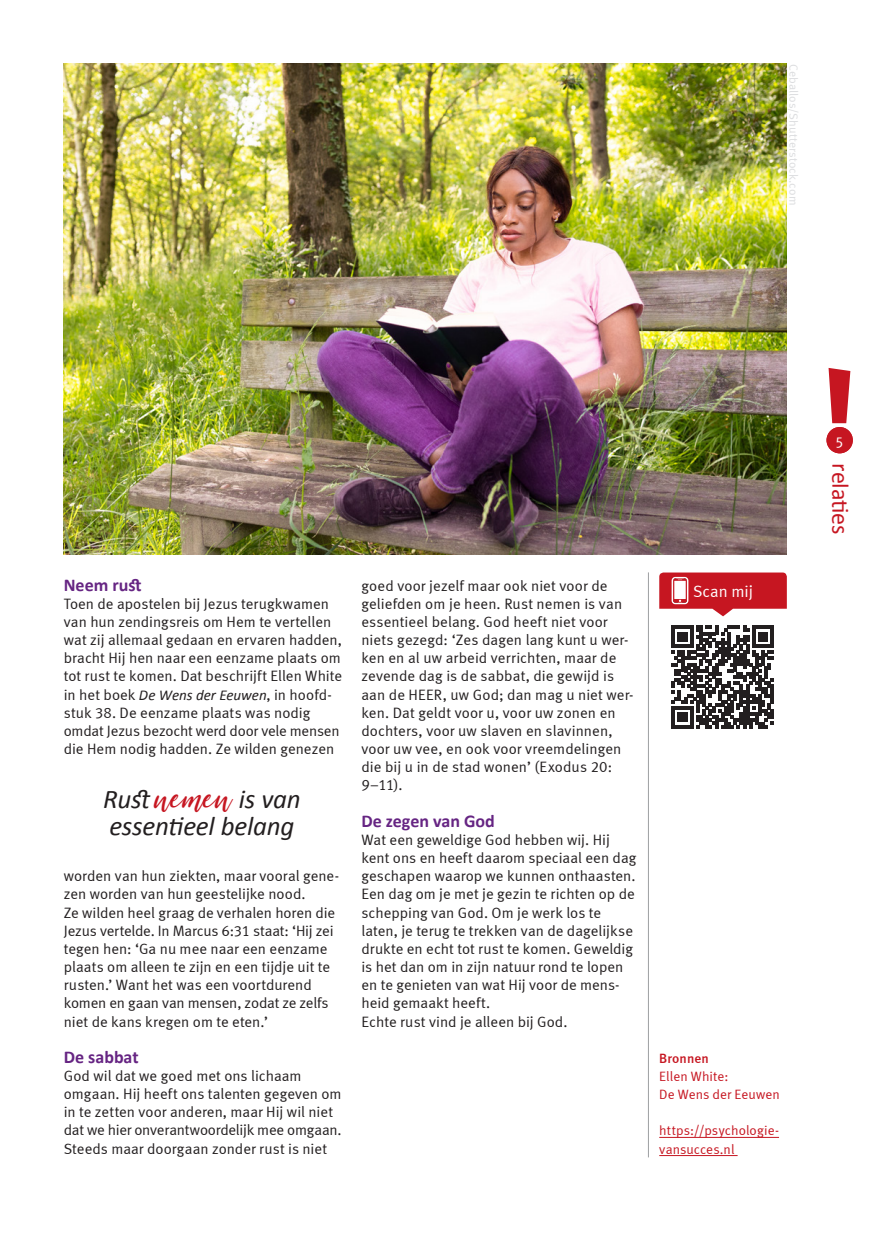
<style>
.page{position:relative;width:893px;height:1234px;background:#fff}
.page>*{position:absolute;margin:0;border:0;box-sizing:border-box;transform-origin:0 0}
.t1{font:italic 27px/27px "Calibri";letter-spacing:-.01em;color:#231f20}
.t2{font:24px "Calibri";letter-spacing:-.01em;color:#c61621}
.t3{font:700 18px "Calibri";color:#662583}
.t4{font:16.5px "Meta Normal";letter-spacing:-.01em;color:#fff}
.t5{font:15px/18.1px "Meta Normal LF";color:#231f20}
.t6{font:15px "Meta Normal";color:#fff}
.t7{font:13.5px/18.1px "Meta Normal";letter-spacing:.005em;color:#c61621}
.t8{font:500 13.5px "Meta";letter-spacing:.01em;color:#c61621}
.t9{font:12px "Meta Normal";letter-spacing:.005em;color:#dcdddf}
.s1{font-family:"Calibri";font-style:italic}
.s2{font-family:"Summer Festival";font-style:normal;font-size:46.5px;color:#c61621}
</style>
<div class="page">
<svg style="left:828px;top:368px;width:22px;height:55px"></svg>
<div style="left:826px;top:427px;width:27px;height:26px;background:#c61621;border-radius:50%"></div>
<hr style="left:648px;top:572px;width:1px;height:585px;background:#9d9fa2">
<img style="left:63px;top:64px;width:724px;height:490px">
<hr style="left:659px;top:1136px;width:120px;height:1px;background:#c61621">
<hr style="left:659px;top:1154px;width:79px;height:1px;background:#c61621">
<svg style="left:672px;top:625px;width:102px;height:103px"></svg>
<svg style="left:659px;top:572px;width:128px;height:44px"></svg>
<div style="left:674px;top:580px;width:12px;height:19px;background:#fff"></div>
<p class="t9" style="left:801px;top:64px;width:143px;rotate:90deg">Ceballos/Shutterstock.com</p>
<p class="t3" style="left:64px;top:573px;width:79px">Neem rust</p>
<p class="t5" style="left:64px;top:594px;width:280px">Toen de apostelen bij Jezus terugkwamen van hun zendingsreis om Hem te vertellen wat zij allemaal gedaan en ervaren hadden, bracht Hij hen naar een eenzame plaats om tot rust te komen. Dat beschrijft Ellen White in het boek <span class="s1">De Wens der Eeuwen</span>, in hoofd&shy;stuk 38. De eenzame plaats was nodig omdat Jezus bezocht werd door vele mensen die Hem nodig hadden. Ze wilden genezen</p>
<h1 class="t1" style="left:103px;top:784px;width:199px">Rust <span class="s2">nemen</span> is van essentieel belang</h1>
<p class="t5" style="left:64px;top:866px;width:277px">worden van hun ziekten, maar vooral gene&shy;zen worden van hun geestelijke nood.<br>Ze wilden heel graag de verhalen horen die Jezus vertelde. In Marcus 6:31 staat: ‘Hij zei tegen hen: ‘Ga nu mee naar een eenzame plaats om alleen te zijn en een tijdje uit te rusten.’ Want het was een voortdurend komen en gaan van mensen, zodat ze zelfs niet de kans kregen om te eten.’</p>
<p class="t3" style="left:64px;top:1045px;width:76px">De sabbat</p>
<p class="t5" style="left:64px;top:1066px;width:279px">God wil dat we goed met ons lichaam omgaan. Hij heeft ons talenten gegeven om in te zetten voor anderen, maar Hij wil niet dat we hier onverantwoordelijk mee omgaan.<br>Steeds maar doorgaan zonder rust is niet</p>
<p class="t5" style="left:361px;top:576px;width:274px">goed voor jezelf maar ook niet voor de geliefden om je heen. Rust nemen is van essentieel belang. God heeft niet voor niets gezegd: ‘Zes dagen lang kunt u wer&shy;ken en al uw arbeid verrichten, maar de zevende dag is de sabbat, die gewijd is aan de HEER, uw God; dan mag u niet wer&shy;ken. Dat geldt voor u, voor uw zonen en dochters, voor uw slaven en slavinnen, voor uw vee, en ook voor vreemdelingen die bij u in de stad wonen’ (Exodus 20:<br>9–11).</p>
<p class="t3" style="left:361px;top:809px;width:135px">De zegen van God</p>
<p class="t5" style="left:361px;top:830px;width:276px">Wat een geweldige God hebben wij. Hij kent ons en heeft daarom speciaal een dag geschapen waarop we kunnen onthaasten.<br>Een dag om je met je gezin te richten op de schepping van God. Om je werk los te laten, je terug te trekken van de dagelijkse drukte en echt tot rust te komen. Geweldig is het dan om in zijn natuur rond te lopen en te genieten van wat Hij voor de mens&shy;heid gemaakt heeft.<br>Echte rust vind je alleen bij God.</p>
<p class="t4" style="left:693px;top:581px;width:61px">Scan mij</p>
<p class="t8" style="left:659px;top:1050px;width:51px">Bronnen</p>
<p class="t7" style="left:659px;top:1066px;width:122px">Ellen White:<br>De Wens der Eeuwen</p>
<p class="t7" style="left:659px;top:1121px;width:121px">https://psychologie&shy;vansucces.nl</p>
<p class="t6" style="left:836px;top:431px;width:9px">5</p>
<h2 class="t2" style="left:856px;top:463px;width:72px;rotate:90deg">relaties</h2>
</div>
